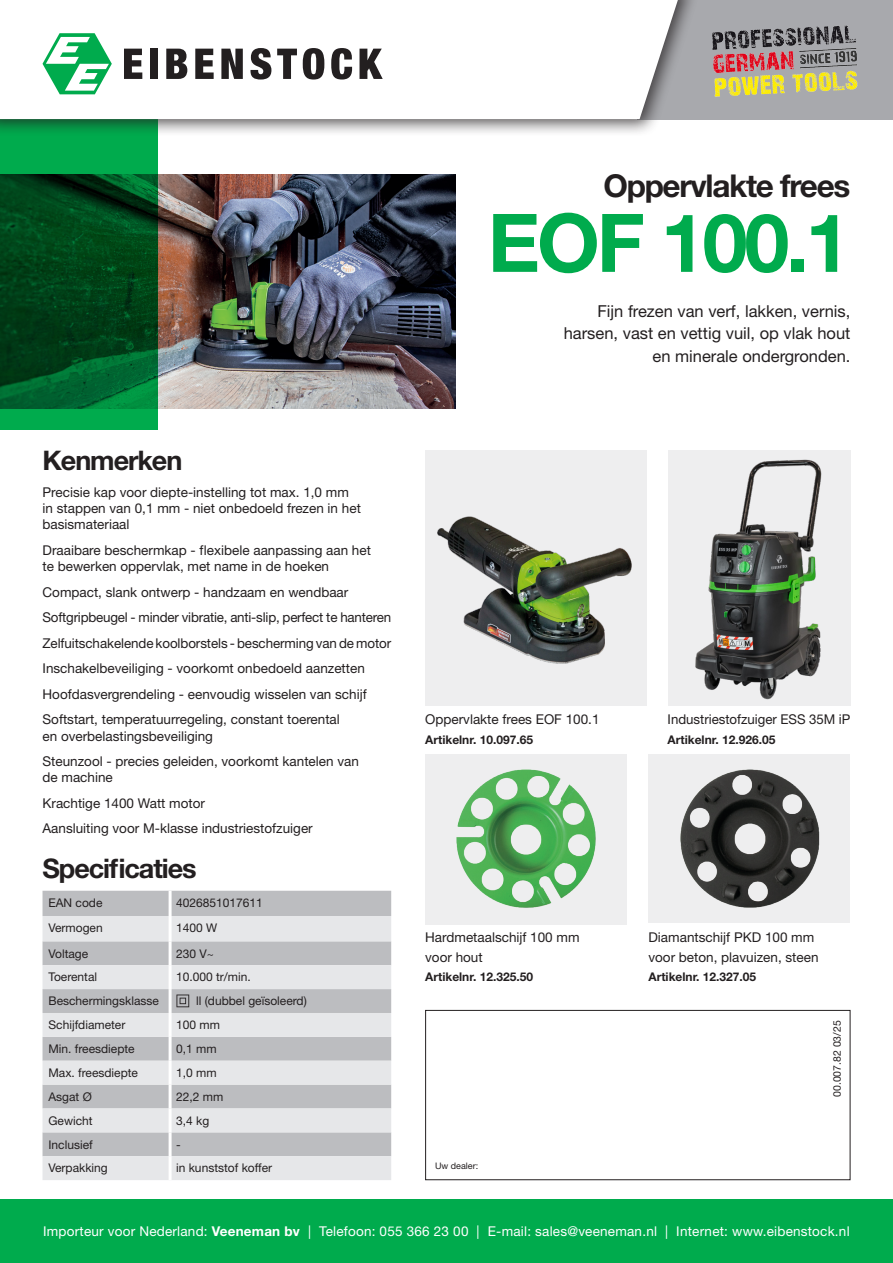
<style>
.page{position:relative;width:893px;height:1263px;background:#fff}
.page>*{position:absolute;margin:0;border:0;box-sizing:border-box;transform-origin:0 0}
.t1{font:700 81px "Helvetica Neue LT Std";letter-spacing:-.04em;color:#00ab4d}
.t2{font:700 31.5px "Helvetica Neue LT Std";letter-spacing:-.04em;color:#231f20}
.t3{font:700 27px "Helvetica Neue LT Std";letter-spacing:-.04em;color:#231f20}
.t4{font:16.5px/22.5px "Helvetica Neue LT Std";color:#231f20;text-align:right}
.t5{font:13.5px/25.5px "Helvetica Neue LT Std";color:#231f20}
.t6{font:13.5px "Helvetica Neue LT Std";letter-spacing:.015em;color:#fff}
.t7{font:12px "Helvetica Neue LT Std";color:#231f20}
.t8{font:700 12px "Helvetica Neue LT Std";color:#231f20}
.t9{font:10.5px "Helvetica Neue LT Std";color:#231f20}
.t10{font:9px "Helvetica Neue LT Std";color:#231f20}
.s1{font-weight:700}
</style>
<div class="page">
<img style="left:157px;top:174px;width:298px;height:234px">
<svg style="left:0;top:137px;width:157px;height:292px;background:#005c26"></svg>
<div style="left:0;top:1199px;width:893px;height:64px;background:#00ab4d"></div>
<div style="left:425px;top:1010px;width:425px;height:170px;border:1px solid #231f20"></div>
<div style="left:638px;top:0;width:255px;height:119px;background:#a8a9ad"></div>
<img style="left:712px;top:25px;width:146px;height:72px">
<div style="left:0;top:0;width:699px;height:137px;background:#231f20;opacity:.75"></div>
<svg style="left:0;top:0;width:678px;height:119px"></svg>
<svg style="left:124px;top:49px;width:18px;height:30px"></svg>
<div style="left:150px;top:49px;width:8px;height:30px;background:#231f20"></div>
<svg style="left:166px;top:49px;width:21px;height:30px"></svg>
<svg style="left:195px;top:49px;width:19px;height:30px"></svg>
<svg style="left:221px;top:49px;width:22px;height:30px"></svg>
<svg style="left:250px;top:48px;width:21px;height:32px"></svg>
<svg style="left:277px;top:49px;width:20px;height:30px"></svg>
<svg style="left:303px;top:48px;width:21px;height:32px"></svg>
<svg style="left:331px;top:48px;width:21px;height:32px"></svg>
<svg style="left:359px;top:49px;width:24px;height:30px"></svg>
<svg style="left:43px;top:33px;width:69px;height:61px"></svg>
<div style="left:648px;top:754px;width:202px;height:169px;background:#eeeeef"></div>
<div style="left:425px;top:754px;width:202px;height:170px;background:#eeeeef"></div>
<div style="left:668px;top:451px;width:182px;height:255px;background:#eeeeef"></div>
<div style="left:425px;top:451px;width:221px;height:255px;background:#eeeeef"></div>
<div style="left:43px;top:891px;width:348px;height:25px;background:#bcbdc0"></div>
<svg style="left:43px;top:916px;width:348px;height:264px;background:#d3d4d6"></svg>
<hr style="left:169px;top:891px;width:3px;height:25px;background:#fff">
<hr style="left:169px;top:916px;width:3px;height:25px;background:#fff">
<hr style="left:169px;top:941px;width:3px;height:24px;background:#fff">
<hr style="left:169px;top:965px;width:3px;height:24px;background:#fff">
<hr style="left:169px;top:989px;width:3px;height:24px;background:#fff">
<hr style="left:169px;top:1013px;width:3px;height:24px;background:#fff">
<hr style="left:169px;top:1037px;width:3px;height:24px;background:#fff">
<hr style="left:169px;top:1061px;width:3px;height:23px;background:#fff">
<hr style="left:169px;top:1084px;width:3px;height:24px;background:#fff">
<hr style="left:169px;top:1108px;width:3px;height:24px;background:#fff">
<hr style="left:169px;top:1132px;width:3px;height:24px;background:#fff">
<hr style="left:169px;top:1156px;width:3px;height:24px;background:#fff">
<svg style="left:176px;top:994px;width:13px;height:13px"></svg>
<img style="left:437px;top:516px;width:195px;height:148px">
<img style="left:456px;top:769px;width:140px;height:139px">
<img style="left:680px;top:769px;width:140px;height:139px">
<img style="left:695px;top:459px;width:127px;height:241px">
<h2 class="t2" style="left:603px;top:166px;width:249px">Oppervlakte frees</h2>
<h1 class="t1" style="left:488px;top:193px;width:364px">EOF 100.1</h1>
<p class="t4" style="left:564px;top:299px;width:288px">Fijn frezen van verf, lakken, vernis, harsen, vast en vettig vuil, op vlak hout en minerale ondergronden.</p>
<h3 class="t3" style="left:43px;top:444px;width:141px">Kenmerken</h3>
<p class="t5" style="left:43px;top:484px;width:320px;line-height:16.2px">Precisie kap voor diepte-instelling tot max. 1,0 mm in stappen van 0,1 mm - niet onbedoeld frezen in het basismateriaal</p>
<p class="t5" style="left:43px;top:542px;width:330px;line-height:16.2px">Draaibare beschermkap - f lexibele aanpassing aan het te bewerken oppervlak, met name in de hoeken</p>
<p class="t5" style="left:43px;top:579px;width:350px">Compact, slank ontwerp - handzaam en wendbaar Softgripbeugel - minder vibratie, anti-slip, perfect te hanteren Zelfuitschakelende koolborstels - bescherming van de motor Inschakelbeveiliging - voorkomt onbedoeld aanzetten Hoofdasvergrendeling - eenvoudig wisselen van schijf Softstart, temperatuurregeling, constant toerental</p>
<p class="t5" style="left:43px;top:723px;width:318px">en overbelastingsbeveiliging<br>Steunzool - precies geleiden, voorkomt kantelen van</p>
<p class="t5" style="left:43px;top:765px;width:272px">de machine<br>Krachtige 1400 Watt motor<br>Aansluiting voor M-klasse industriestofzuiger</p>
<h3 class="t3" style="left:43px;top:852px;width:156px">Specificaties</h3>
<p class="t7" style="left:49px;top:895px;width:56px">EAN code</p>
<p class="t7" style="left:176px;top:895px;width:88px">4026851017611</p>
<p class="t7" style="left:49px;top:921px;width:56px">Vermogen</p>
<p class="t7" style="left:176px;top:921px;width:43px">1400 W</p>
<p class="t7" style="left:49px;top:946px;width:41px">Voltage</p>
<p class="t7" style="left:176px;top:946px;width:39px">230 V~</p>
<p class="t7" style="left:49px;top:970px;width:50px">Toerental</p>
<p class="t7" style="left:176px;top:970px;width:76px">10.000 tr/min.</p>
<p class="t7" style="left:49px;top:994px;width:112px">Beschermingsklasse</p>
<p class="t7" style="left:196px;top:994px;width:112px">ll (dubbel geïsoleerd)</p>
<p class="t7" style="left:49px;top:1018px;width:78px">Schijfdiameter</p>
<p class="t7" style="left:176px;top:1018px;width:45px">100 mm</p>
<p class="t7" style="left:49px;top:1042px;width:88px">Min. freesdiepte</p>
<p class="t7" style="left:176px;top:1042px;width:42px">0,1 mm</p>
<p class="t7" style="left:49px;top:1065px;width:91px">Max. freesdiepte</p>
<p class="t7" style="left:176px;top:1065px;width:42px">1,0 mm</p>
<p class="t7" style="left:49px;top:1089px;width:45px">Asgat Ø</p>
<p class="t7" style="left:176px;top:1089px;width:49px">22,2 mm</p>
<p class="t7" style="left:49px;top:1113px;width:46px">Gewicht</p>
<p class="t7" style="left:176px;top:1113px;width:35px">3,4 kg</p>
<p class="t7" style="left:49px;top:1137px;width:46px">Inclusief</p>
<p class="t7" style="left:176px;top:1137px;width:6px">-</p>
<p class="t7" style="left:49px;top:1161px;width:61px">Verpakking</p>
<p class="t7" style="left:176px;top:1161px;width:98px">in kunststof koffer</p>
<p class="t5" style="left:425px;top:706px;width:176px">Oppervlakte frees EOF 100.1</p>
<p class="t8" style="left:425px;top:732px;width:109px">Artikelnr. 10.097.65</p>
<p class="t5" style="left:425px;top:927px;width:156px;line-height:19.5px">Hardmetaalschijf 100 mm voor hout</p>
<p class="t8" style="left:425px;top:969px;width:109px">Artikelnr. 12.325.50</p>
<p class="t10" style="left:435px;top:1160px;width:45px">Uw dealer:</p>
<p class="t5" style="left:668px;top:706px;width:184px">Industriestofzuiger ESS 35M iP</p>
<p class="t8" style="left:668px;top:732px;width:109px">Artikelnr. 12.926.05</p>
<p class="t5" style="left:648px;top:927px;width:172px;line-height:19.5px">Diamantschijf PKD 100 mm voor beton, plavuizen, steen</p>
<p class="t8" style="left:648px;top:969px;width:109px">Artikelnr. 12.327.05</p>
<p class="t9" style="left:831px;top:1097px;width:78px;rotate:-90deg">00.007.82 03/25</p>
<p class="t6" style="left:43px;top:1223px;width:808px">Importeur voor Nederland: <span class="s1">Veeneman bv</span> | Telefoon: 055 366 23 00 | E-mail: sales@veeneman.nl | Internet: www.eibenstock.nl</p>
</div>
